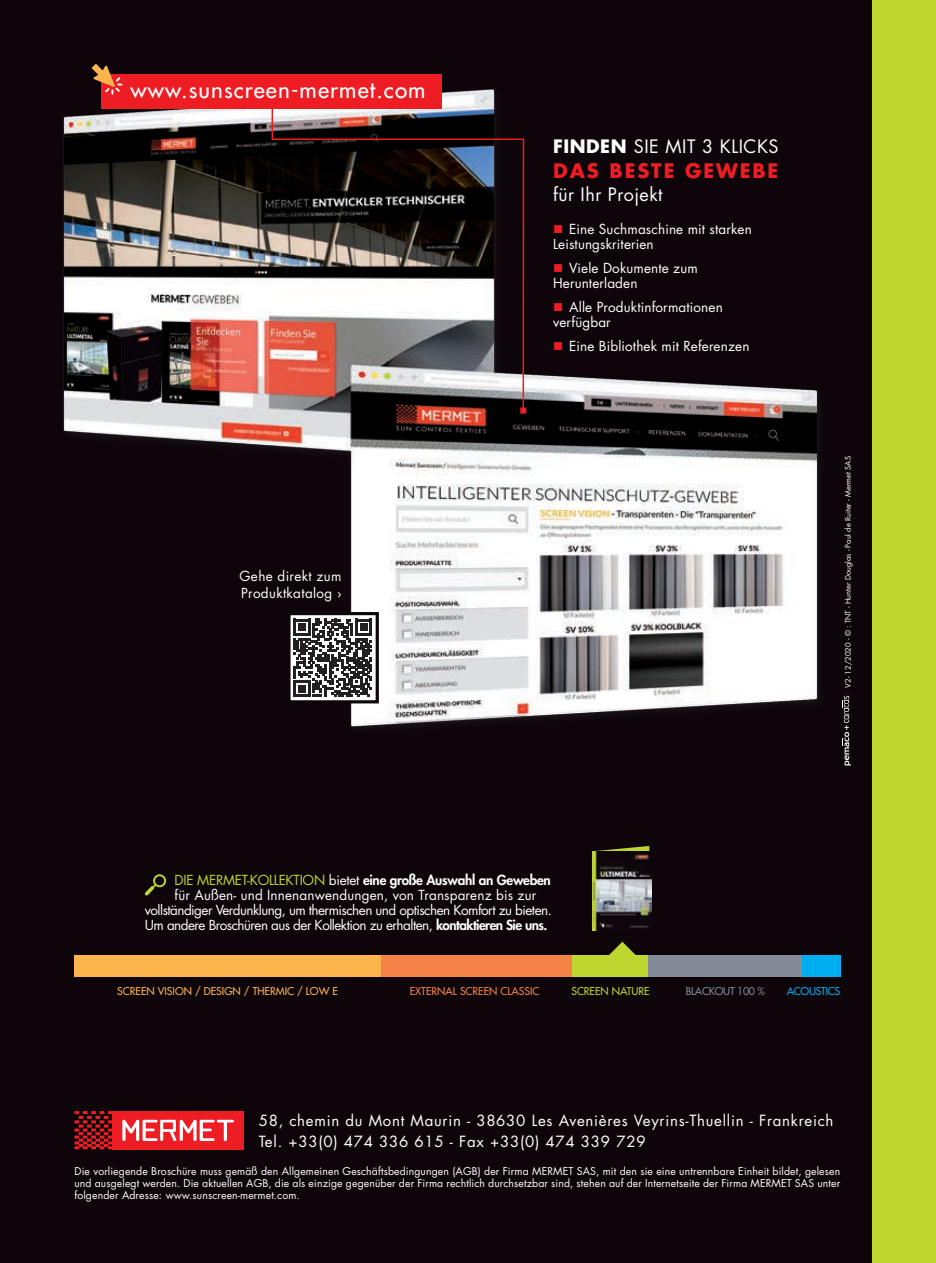
<style>
.page{position:relative;width:936px;height:1263px;background:#fff}
.page>*{position:absolute;margin:0;border:0;box-sizing:border-box;transform-origin:0 0}
.t1{font:22.5px "Futura";letter-spacing:.05em;color:#fff}
.t2{font:700 19.5px "Futura";letter-spacing:.1em;color:#ee1d23}
.t3{font:18px "Futura";letter-spacing:.025em;color:#fff}
.t4{font:15px/21px "Futura";letter-spacing:.05em;color:#fff}
.t5{font:13.5px/15px "Futura";letter-spacing:-.04em;color:#fff}
.t6{font:13.5px/15px "Futura";letter-spacing:.01em;color:#fff}
.t7{font:800 13.5px "Futura";letter-spacing:-.02em;color:#fff}
.t8{font:10.5px/12px "Futura";letter-spacing:.01em;color:#fff;text-align:justify}
.t9{font:10.5px "Futura";color:#fcb54c}
.t10{font:10.5px "Futura";color:#f58345}
.t11{font:10.5px "Futura";color:#bed630}
.t12{font:10.5px "Futura";letter-spacing:-.025em;color:#838a98}
.t13{font:10.5px "Futura";letter-spacing:-.025em;color:#00aeef}
.t14{font:7.5px "Futura";color:#fff}
.s1{font-weight:700}
.s2{color:#ee1d23}
.s3{font-weight:400;color:#bed630}
.s4{font-weight:400}
.s5{font-weight:800}
</style>
<div class="page">
<img style="left:0;top:0;width:935px;height:1263px">
<svg style="left:286px;top:611px;width:94px;height:94px"></svg>
<img style="left:271px;top:95px;width:254px;height:317px">
<svg style="left:520px;top:408px;width:6px;height:6px"></svg>
<div style="left:101px;top:74px;width:340px;height:34px;background:#ee1d23"></div>
<svg style="left:91px;top:64px;width:31px;height:31px"></svg>
<svg style="left:842px;top:696px;width:8px;height:69px"></svg>
<p class="t1" style="left:130px;top:75px;width:296px">www.sunscreen-mermet.com</p>
<p class="t6" style="left:239px;top:568px;width:103px;line-height:16.5px">Gehe direkt zum<br>Produktkatalog ›</p>
<p class="t3" style="left:553px;top:134px;width:227px"><span class="s1">FINDEN</span> SIE MIT 3 KLICKS</p>
<p class="t2" style="left:553px;top:157px;width:227px">DAS BESTE GEWEBE</p>
<p class="t3" style="left:553px;top:182px;width:111px">für Ihr Projekt</p>
<p class="t6" style="left:553px;top:221px;width:200px"><span class="s2">■</span> Eine Suchmaschine mit starken<br>Leistungskriterien</p>
<p class="t6" style="left:553px;top:260px;width:146px"><span class="s2">■</span> Viele Dokumente zum<br>Herunterladen</p>
<p class="t6" style="left:553px;top:299px;width:171px"><span class="s2">■</span> Alle Produktinformationen verfügbar</p>
<p class="t6" style="left:553px;top:338px;width:198px"><span class="s2">■</span> Eine Bibliothek mit Referenzen</p>
<p class="t14" style="left:842px;top:688px;width:233px;rotate:-90deg">V2- 12/2020 - © : TNT - Hunter Douglas - Paul de Ruiter - Mermet SAS</p>
<p class="t7" style="left:175px;top:871px;width:378px"><span class="s3">DIE MERMET-KOLLEKTION</span> <span class="s4">bietet</span> eine große Auswahl an Geweben</p>
<p class="t5" style="left:145px;top:887px;width:408px;text-indent:30px">für Außen- und Innenanwendungen, von Transparenz bis zur vollständiger Verdunklung, um thermischen und optischen Komfort zu bieten.<br>Um andere Broschüren aus der Kollektion zu erhalten, <span class="s5">kontaktieren Sie uns.</span></p>
<p class="t9" style="left:117px;top:984px;width:222px">SCREEN VISION / DESIGN / THERMIC / LOW E</p>
<p class="t10" style="left:410px;top:984px;width:131px">EXTERNAL SCREEN CLASSIC</p>
<p class="t11" style="left:571px;top:984px;width:80px">SCREEN NATURE</p>
<p class="t12" style="left:685px;top:984px;width:81px">BLACKOUT 100 %</p>
<p class="t13" style="left:786px;top:984px;width:55px">ACOUSTICS</p>
<p class="t4" style="left:259px;top:1109px;width:576px">58, chemin du Mont Maurin - 38630 Les Avenières Veyrins-Thuellin - Frankreich<br>Tel. +33(0) 474 336 615 - Fax +33(0) 474 339 729</p>
<p class="t8" style="left:74px;top:1165px;width:767px">Die vorliegende Broschüre muss gemäß den Allgemeinen Geschäftsbedingungen (AGB) der Firma MERMET SAS, mit den sie eine untrennbare Einheit bildet, gelesen und ausgelegt werden. Die aktuellen AGB, die als einzige gegenüber der Firma rechtlich durchsetzbar sind, stehen auf der Internetseite der Firma MERMET SAS unter folgender Adresse: www.sunscreen-mermet.com.</p>
</div>
